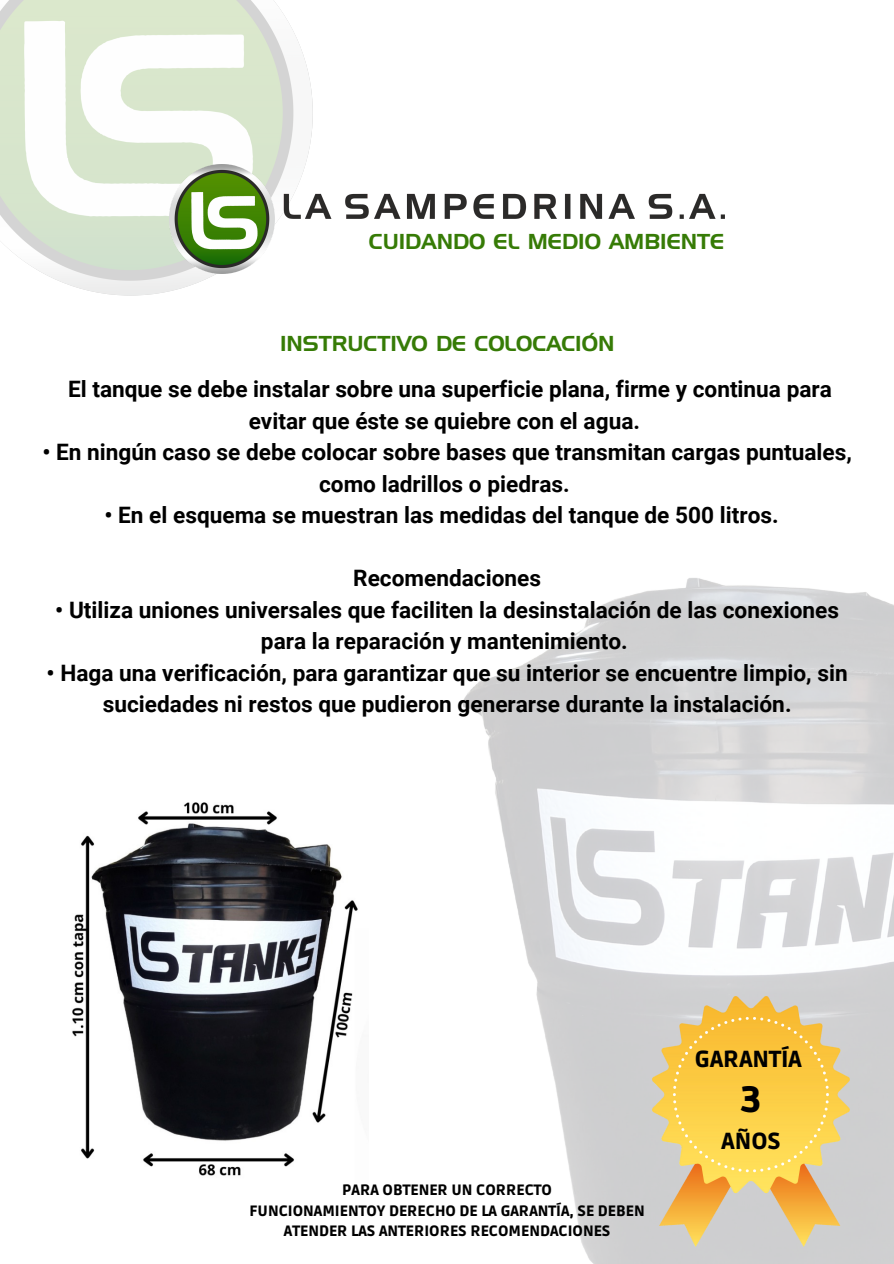
<style>
.page{position:relative;width:894px;height:1264px;background:#fff}
.page>*{position:absolute;margin:0;border:0;box-sizing:border-box;transform-origin:0 0}
.t1{font:900 36.3px "Ruda";color:#000}
.t2{font:900 23.1px "Ruda";color:#000}
.t3{font:700 22.65px/31.5px "Roboto";color:#000;text-align:center}
.t4{font:21px "Handel Gothic";color:#367b06}
.t5{font:900 14.85px/20.2px "Ruda";color:#000;text-align:center}
.s1{font-family:"Roboto";font-size:25.5px}
</style>
<div class="page">
<img style="left:72px;top:802px;width:223px;height:374px">
<img style="left:0;top:0;width:313px;height:295px">
<img style="left:170px;top:164px;width:554px;height:110px">
<div style="left:298px;top:227px;width:394px;height:32px;background:#fff"></div>
<img style="left:295px;top:578px;width:598px;height:685px">
<img style="left:652px;top:996px;width:197px;height:250px">
<p class="t4" style="left:369px;top:232px;width:357px">CUIDANDO EL MEDIO AMBIENTE</p>
<p class="t4" style="left:280px;top:335px;width:336px">INSTRUCTIVO DE COLOCACIO<span class="s1">´</span>N</p>
<p class="t3" style="left:68px;top:373px;width:765px">El tanque se debe instalar sobre una superficie plana, firme y continua para evitar que éste se quiebre con el agua.</p>
<p class="t3" style="left:42px;top:436px;width:810px">• En ningún caso se debe colocar sobre bases que transmitan cargas puntuales, como ladrillos o piedras.</p>
<p class="t3" style="left:104px;top:500px;width:675px">• En el esquema se muestran las medidas del tanque de 500 litros.</p>
<p class="t3" style="left:353px;top:563px;width:189px">Recomendaciones</p>
<p class="t3" style="left:55px;top:594px;width:785px">• Utiliza uniones universales que faciliten la desinstalación de las conexiones para la reparación y mantenimiento.</p>
<p class="t3" style="left:47px;top:657px;width:802px">• Haga una verificación, para garantizar que su interior se encuentre limpio, sin suciedades ni restos que pudieron generarse durante la instalación.</p>
<p class="t5" style="left:249px;top:1180px;width:396px">PARA OBTENER UN CORRECTO<br>FUNCIONAMIENTOY DERECHO DE LA GARANTÍA, SE DEBEN<br>ATENDER LAS ANTERIORES RECOMENDACIONES</p>
<p class="t2" style="left:694px;top:1045px;width:108px">GARANTÍA</p>
<h1 class="t1" style="left:741px;top:1078px;width:21px">3</h1>
<p class="t2" style="left:721px;top:1127px;width:61px">AÑOS</p>
</div>
